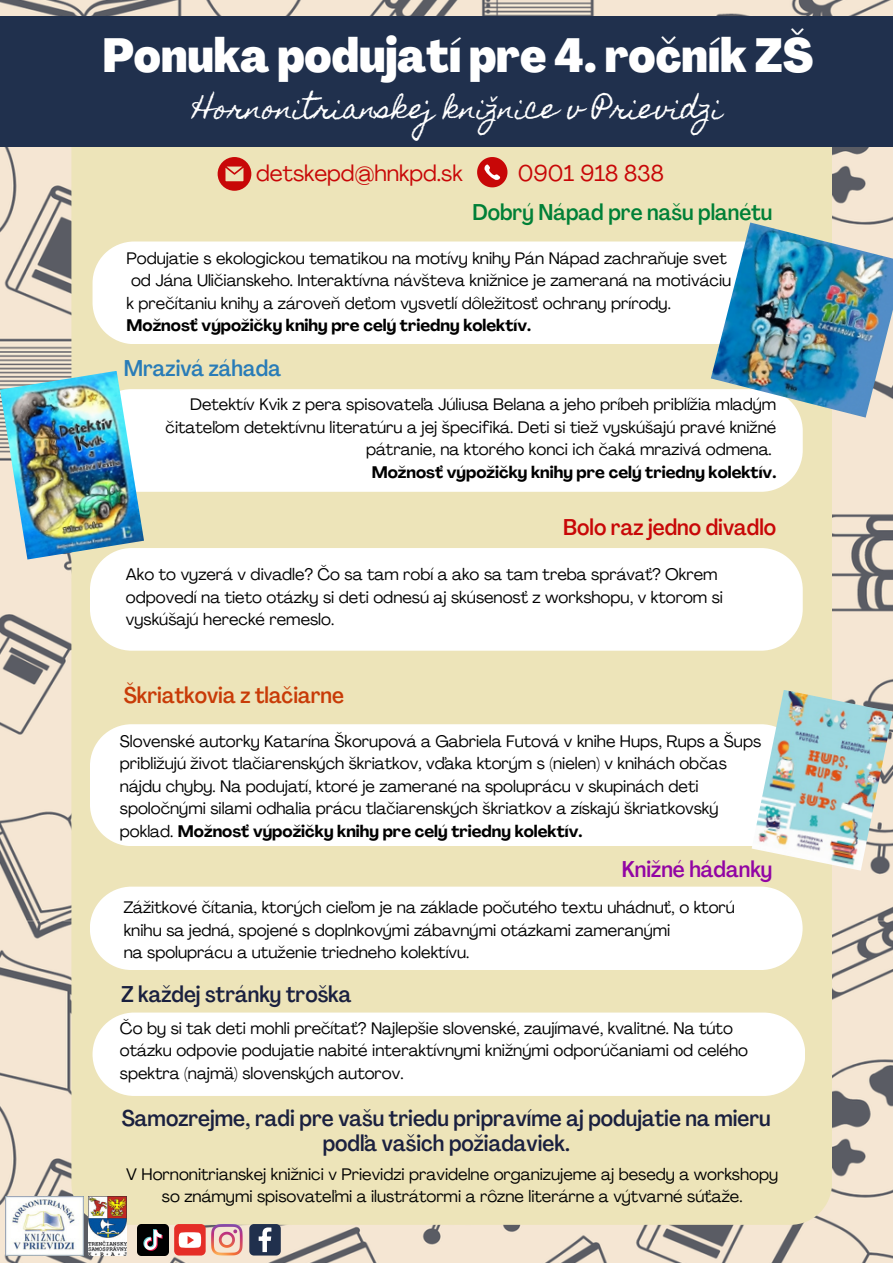
<style>
.page{position:relative;width:893px;height:1264px;background:#fff}
.page>*{position:absolute;margin:0;border:0;box-sizing:border-box;transform-origin:0 0}
.t1{font:800 condensed 47.1px "Agrandir";color:#fff}
.t2{font:27.15px "Homemade Apple";color:#fff}
.t3{font:500 condensed 22.5px/24.8px "Agrandir";color:#1a203f;text-align:center}
.t4{font:22.5px "Agrandir";color:#c80707}
.t5{font:500 condensed 22.5px "Agrandir";color:#008037}
.t6{font:500 condensed 22.5px "Agrandir";color:#c83b07}
.t7{font:500 condensed 22.5px "Agrandir";color:#c80707}
.t8{font:500 condensed 22.5px "Agrandir";color:#297cb7}
.t9{font:500 condensed 22.5px "Agrandir";color:#9205a4}
.t10{font:16.5px/22.5px "Agrandir";color:#000}
.t11{font:700 16.5px "Agrandir";color:#000}
.s1{font-weight:700}
</style>
<div class="page">
<img style="left:0;top:0;width:892px;height:1262px">
<div style="left:71px;top:147px;width:760px;height:1077px;background:#ede4b9"></div>
<div style="left:0;top:16px;width:892px;height:131px;background:#20304d"></div>
<svg style="left:92px;top:241px;width:618px;height:103px"></svg>
<svg style="left:144px;top:389px;width:658px;height:103px"></svg>
<svg style="left:90px;top:548px;width:712px;height:102px"></svg>
<svg style="left:90px;top:724px;width:661px;height:122px"></svg>
<svg style="left:90px;top:886px;width:712px;height:84px"></svg>
<svg style="left:92px;top:1012px;width:713px;height:83px"></svg>
<img style="left:710px;top:222px;width:182px;height:195px">
<img style="left:0;top:371px;width:144px;height:188px">
<img style="left:6px;top:1195px;width:78px;height:60px">
<img style="left:89px;top:1195px;width:38px;height:60px">
<svg style="left:211px;top:1223px;width:31px;height:32px"></svg>
<svg style="left:249px;top:1223px;width:32px;height:32px"></svg>
<img style="left:137px;top:1223px;width:32px;height:32px">
<div style="left:174px;top:1223px;width:32px;height:32px;background:#e52d27;border-radius:5px"></div>
<svg style="left:179px;top:1232px;width:22px;height:15px"></svg>
<svg style="left:477px;top:157px;width:30px;height:30px"></svg>
<svg style="left:217px;top:157px;width:34px;height:34px"></svg>
<img style="left:751px;top:690px;width:141px;height:180px">
<p class="t1" style="left:102px;top:36px;width:712px">Ponuka podujatí pre 4. ročník ZŠ</p>
<p class="t2" style="left:193px;top:93px;width:530px">Hornonitrianskejknižnice v Prievidzi</p>
<p class="t4" style="left:256px;top:164px;width:208px">detskepd@hnkpd.sk</p>
<p class="t4" style="left:517px;top:164px;width:147px">0901 918 838</p>
<p class="t5" style="left:472px;top:203px;width:301px">Dobrý Nápad pre našu planétu</p>
<p class="t10" style="left:126px;top:248px;width:601px">Podujatie s ekologickou tematikou na motívy knihy Pán Nápad zachraňuje svet</p>
<p class="t10" style="left:131px;top:271px;width:601px">od Jána Uličianskeho. Interaktívna návšteva knižnice je zameraná na motiváciu</p>
<p class="t10" style="left:126px;top:293px;width:546px">k prečítaniu knihy a zároveň deťom vysvetlí dôležitosť ochrany prírody.</p>
<p class="t11" style="left:126px;top:319px;width:406px">Možnosť výpožičky knihy pre celý triedny kolektív.</p>
<p class="t8" style="left:124px;top:359px;width:159px">Mrazivá záhada</p>
<p class="t10" style="left:165px;top:395px;width:612px;text-align:right">Detektív Kvik z pera spisovateľa Júliusa Belana a jeho príbeh priblížia mladým čitateľom detektívnu literatúru a jej špecifiká. Deti si tiež vyskúšajú pravé knižné pátranie, na ktorého konci ich čaká mrazivá odmena.</p>
<p class="t11" style="left:372px;top:465px;width:406px">Možnosť výpožičky knihy pre celý triedny kolektív.</p>
<p class="t7" style="left:563px;top:517px;width:214px">Bolo raz jedno divadlo</p>
<p class="t10" style="left:126px;top:564px;width:598px">Ako to vyzerá v divadle? Čo sa tam robí a ako sa tam treba správať? Okrem odpovedí na tieto otázky si deti odnesú aj skúsenosť z workshopu, v ktorom si vyskúšajú herecké remeslo.</p>
<p class="t6" style="left:124px;top:686px;width:222px">Škriatkovia z tlačiarne</p>
<p class="t10" style="left:120px;top:731px;width:642px">Slovenské autorky Katarína Škorupová a Gabriela Futová v knihe Hups, Rups a Šups približujú život tlačiarenských škriatkov, vďaka ktorým s (nielen) v knihách občas nájdu chyby. Na podujatí, ktoré je zamerané na spoluprácu v skupinách deti spoločnými silami odhalia prácu tlačiarenských škriatkov a získajú škriatkovský poklad. <span class="s1">Možnosť výpožičky knihy pre celý triedny kolektív.</span></p>
<p class="t9" style="left:621px;top:859px;width:152px">Knižné hádanky</p>
<p class="t10" style="left:124px;top:897px;width:612px">Zážitkové čítania, ktorých cieľom je na základe počutého textu uhádnuť, o ktorú knihu sa jedná, spojené s doplnkovými zábavnými otázkami zameranými</p>
<p class="t10" style="left:124px;top:942px;width:347px">na spoluprácu a utuženie triedneho kolektívu.</p>
<p class="t3" style="left:121px;top:983px;width:231px">Z každej stránky troška</p>
<p class="t10" style="left:120px;top:1018px;width:629px">Čo by si tak deti mohli prečítať? Najlepšie slovenské, zaujímavé, kvalitné. Na túto otázku odpovie podujatie nabité interaktívnymi knižnými odporúčaniami od celého spektra (najmä) slovenských autorov.</p>
<p class="t3" style="left:122px;top:1108px;width:650px">Samozrejme, radi pre vašu triedu pripravíme aj podujatie na mieru podľa vašich požiadaviek.</p>
<p class="t10" style="left:126px;top:1164px;width:653px;text-align:center">V Hornonitrianskej knižnici v Prievidzi pravidelne organizujeme aj besedy a workshopy so známymi spisovateľmi a ilustrátormi a rôzne literárne a výtvarné súťaže.</p>
</div>
